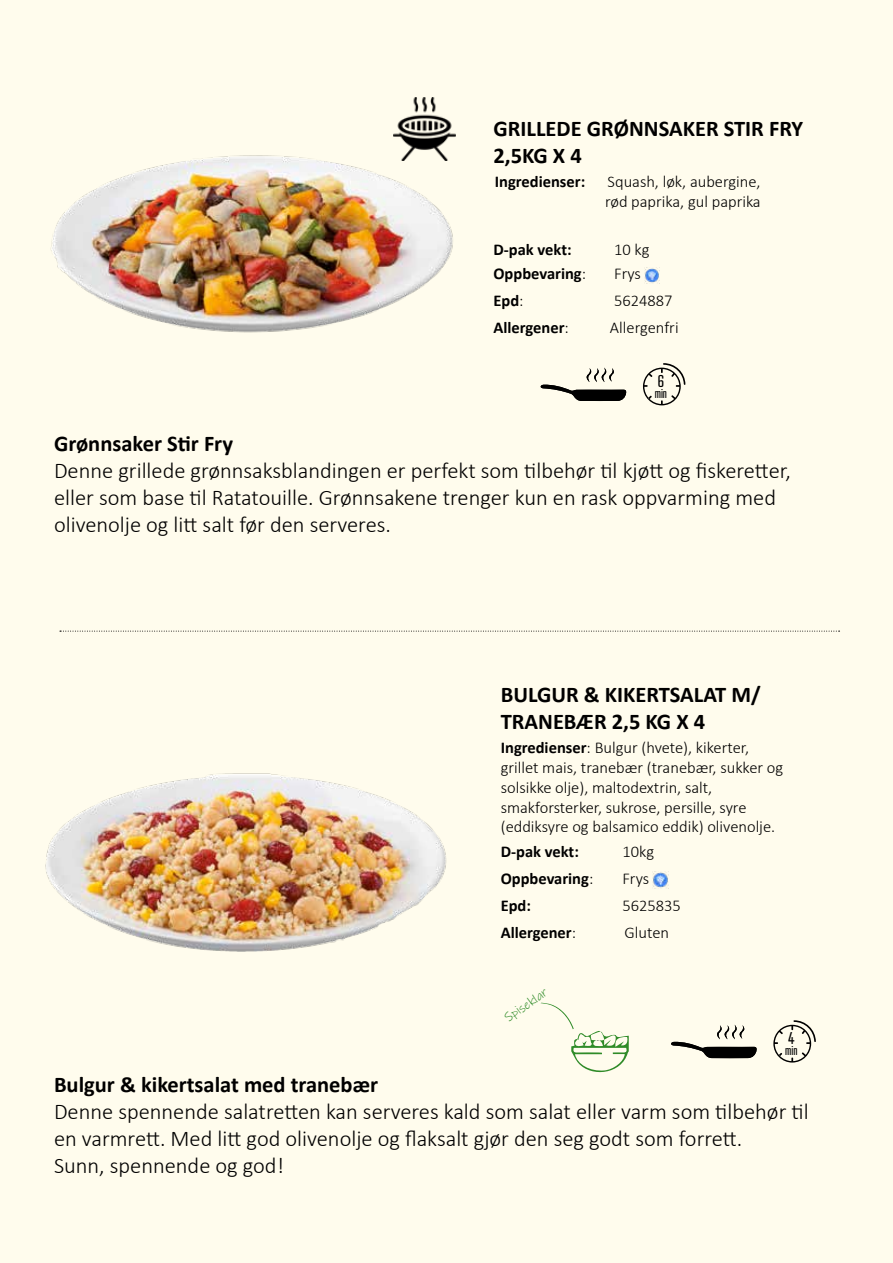
<style>
.page{position:relative;width:893px;height:1263px;background:#fffced}
.page>*{position:absolute;margin:0;border:0;box-sizing:border-box;transform-origin:0 0}
.t1{font:300 22.5px/27px "Calibri";color:#000}
.t2{font:700 22.5px/27px "Calibri";color:#000}
.t3{font:300 16.5px/19.8px "Calibri";color:#000}
.t4{font:700 16.5px "Calibri";color:#000}
.t5{font:16.5px "Atrament";color:#000}
.t6{font:12.9px "Ink Free";color:#2f8b28}
.t7{font:12.45px "Atrament";color:#000}
.s1{font-weight:300}
.s2{font-weight:700}
</style>
<div class="page">
<img style="left:645px;top:267px;width:15px;height:16px">
<img style="left:51px;top:155px;width:402px;height:178px">
<svg style="left:60px;top:631px;width:780px;height:1px"></svg>
<img style="left:45px;top:773px;width:402px;height:179px">
<img style="left:653px;top:872px;width:15px;height:16px">
<img style="left:393px;top:98px;width:63px;height:62px">
<svg style="left:671px;top:1025px;width:86px;height:33px"></svg>
<svg style="left:773px;top:1020px;width:43px;height:42px"></svg>
<svg style="left:540px;top:367px;width:86px;height:34px"></svg>
<svg style="left:643px;top:363px;width:42px;height:42px"></svg>
<svg style="left:540px;top:1003px;width:89px;height:70px"></svg>
<p class="t2" style="left:493px;top:114px;width:311px">GRILLEDE GRØNNSAKER STIR FRY<br>2,5KG X 4</p>
<p class="t4" style="left:495px;top:170px;width:92px">Ingredienser:</p>
<p class="t3" style="left:605px;top:171px;width:157px">Squash, løk, aubergine, rød paprika, gul paprika</p>
<p class="t4" style="left:493px;top:238px;width:80px">D-pak vekt:</p>
<p class="t3" style="left:614px;top:239px;width:37px">10 kg</p>
<p class="t4" style="left:493px;top:262px;width:94px">Oppbevaring<span class="s1">:</span></p>
<p class="t3" style="left:614px;top:264px;width:28px">Frys</p>
<p class="t4" style="left:493px;top:289px;width:32px">Epd<span class="s1">:</span></p>
<p class="t3" style="left:614px;top:291px;width:60px">5624887</p>
<p class="t4" style="left:493px;top:316px;width:77px">Allergener<span class="s1">:</span></p>
<p class="t3" style="left:610px;top:318px;width:70px">Allergenfri</p>
<p class="t5" style="left:658px;top:371px;width:8px">6</p>
<p class="t7" style="left:655px;top:386px;width:14px">min</p>
<p class="t2" style="left:54px;top:430px;width:181px">Grønnsaker Stir Fry</p>
<p class="t1" style="left:54px;top:457px;width:738px">Denne grillede grønnsaksblandingen er perfekt som tilbehør til kjøtt og fiskeretter, eller som base til Ratatouille. Grønnsakene trenger kun en rask oppvarming med olivenolje og litt salt før den serveres.</p>
<p class="t2" style="left:501px;top:681px;width:262px">BULGUR &amp; KIKERTSALAT M/<br>TRANEBÆR 2,5 KG X 4</p>
<p class="t3" style="left:501px;top:738px;width:284px"><span class="s2">Ingredienser</span>: Bulgur (hvete), kikerter, grillet mais, tranebær (tranebær, sukker og solsikke olje), maltodextrin, salt, smakforsterker, sukrose, persille, syre (eddiksyre og balsamico eddik) olivenolje.</p>
<p class="t4" style="left:501px;top:840px;width:80px">D-pak vekt:</p>
<p class="t3" style="left:622px;top:841px;width:33px">10kg</p>
<p class="t4" style="left:501px;top:867px;width:94px">Oppbevaring<span class="s1">:</span></p>
<p class="t3" style="left:622px;top:868px;width:28px">Frys</p>
<p class="t4" style="left:501px;top:894px;width:32px">Epd:</p>
<p class="t3" style="left:622px;top:895px;width:60px">5625835</p>
<p class="t4" style="left:501px;top:921px;width:77px">Allergener<span class="s1">:</span></p>
<p class="t3" style="left:625px;top:922px;width:46px">Gluten</p>
<p class="t6" style="left:501px;top:1012px;width:51px;rotate:-35deg">Spiseklar</p>
<p class="t5" style="left:788px;top:1028px;width:8px">4</p>
<p class="t7" style="left:785px;top:1043px;width:14px">min</p>
<p class="t2" style="left:54px;top:1071px;width:326px">Bulgur &amp; kikertsalat med tranebær</p>
<p class="t1" style="left:54px;top:1098px;width:756px">Denne spennende salatretten kan serveres kald som salat eller varm som tilbehør til en varmrett. Med litt god olivenolje og flaksalt gjør den seg godt som forrett.<br>Sunn, spennende og god!</p>
</div>
